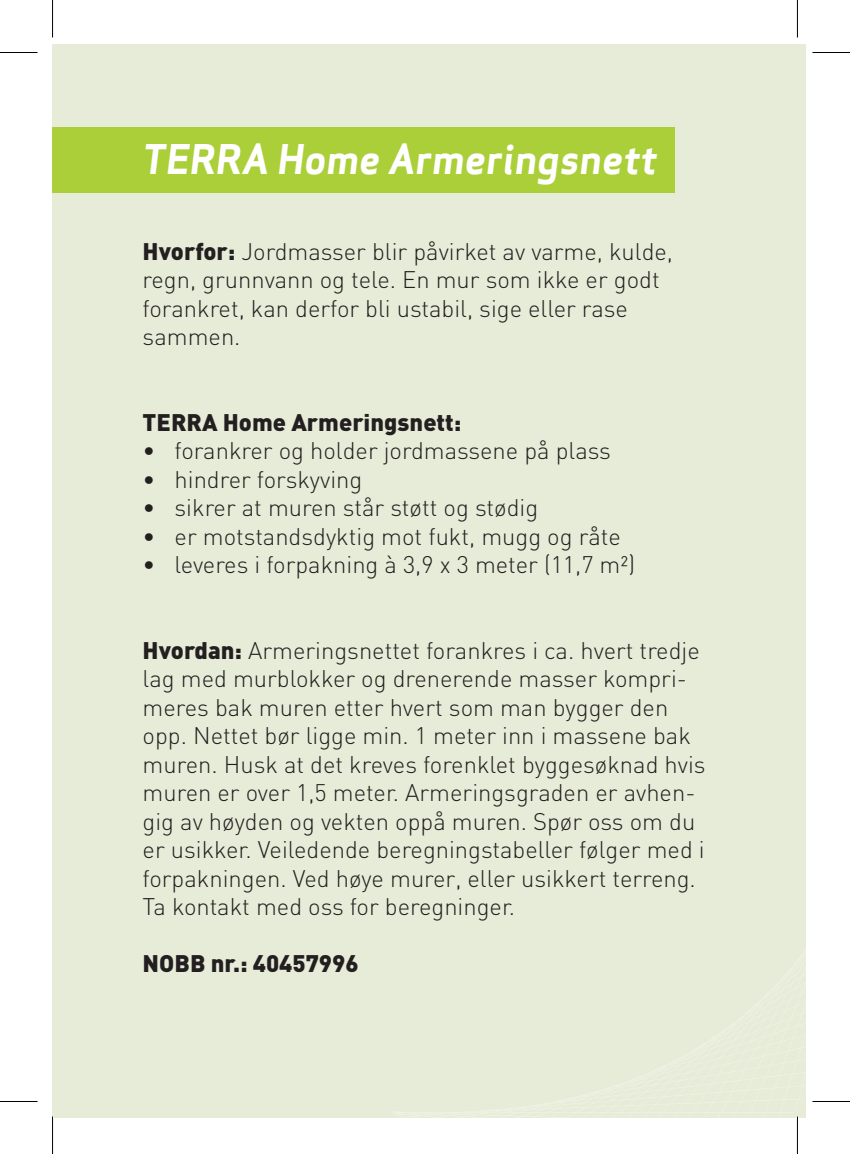
<style>
.page{position:relative;width:850px;height:1154px;background:#fff}
.page>*{position:absolute;margin:0;border:0;box-sizing:border-box;transform-origin:0 0}
.t1{font:40px "Apex Sans Bold Italic T";color:#fff}
.t2{font:300 23.75px/28.5px "DIN";color:#231f20}
.t3{font:900 23.75px "DIN";color:#231f20}
.s1{font-weight:900}
</style>
<div class="page">
<div style="left:52px;top:44px;width:753px;height:1073px;background:#e7ecd8"></div>
<svg style="left:380px;top:690px;width:426px;height:428px"></svg>
<div style="left:52px;top:127px;width:623px;height:65px;background:#abcf38"></div>
<hr style="left:51px;top:1116px;width:3px;height:38px;background:#fff">
<hr style="left:795px;top:1116px;width:3px;height:38px;background:#fff">
<hr style="left:0;top:52px;width:38px;height:1px;background:#000">
<hr style="left:812px;top:52px;width:37px;height:1px;background:#000">
<hr style="left:0;top:1101px;width:38px;height:1px;background:#000">
<hr style="left:812px;top:1101px;width:37px;height:1px;background:#000">
<hr style="left:52px;top:0;width:1px;height:38px;background:#000">
<hr style="left:52px;top:1116px;width:1px;height:38px;background:#000">
<hr style="left:796px;top:0;width:1px;height:38px;background:#000">
<hr style="left:796px;top:1116px;width:1px;height:38px;background:#000">
<h1 class="t1" style="left:142px;top:134px;width:516px">TERRA Home Armeringsnett</h1>
<p class="t2" style="left:142px;top:237px;width:531px"><span class="s1">Hvorfor:</span> Jordmasser blir påvirket av varme, kulde, regn, grunnvann og tele. En mur som ikke er godt forankret, kan derfor bli ustabil, sige eller rase sammen.</p>
<p class="t3" style="left:142px;top:406px;width:320px">TERRA Home Armeringsnett:</p>
<p class="t2" style="left:142px;top:436px;width:469px">• forankrer og holder jordmassene på plass</p>
<p class="t2" style="left:142px;top:465px;width:221px">• hindrer forskyving</p>
<p class="t2" style="left:142px;top:493px;width:397px">• sikrer at muren står støtt og stødig</p>
<p class="t2" style="left:142px;top:522px;width:479px">• er motstandsdyktig mot fukt, mugg og råte</p>
<p class="t2" style="left:142px;top:550px;width:494px">• leveres i forpakning à 3,9 x 3 meter (11,7 m²)</p>
<p class="t2" style="left:142px;top:636px;width:564px"><span class="s1">Hvordan:</span> Armeringsnettet forankres i ca. hvert tredje lag med murblokker og drenerende masser kompri&shy;meres bak muren etter hvert som man bygger den opp. Nettet bør ligge min. 1 meter inn i massene bak muren. Husk at det kreves forenklet byggesøknad hvis muren er over 1,5 meter. Armeringsgraden er avhen&shy;gig av høyden og vekten oppå muren. Spør oss om du er usikker. Veiledende beregningstabeller følger med i forpakningen. Ved høye murer, eller usikkert terreng.<br>Ta kontakt med oss for beregninger.</p>
<p class="t3" style="left:142px;top:948px;width:217px">NOBB nr.: 40457996</p>
</div>
